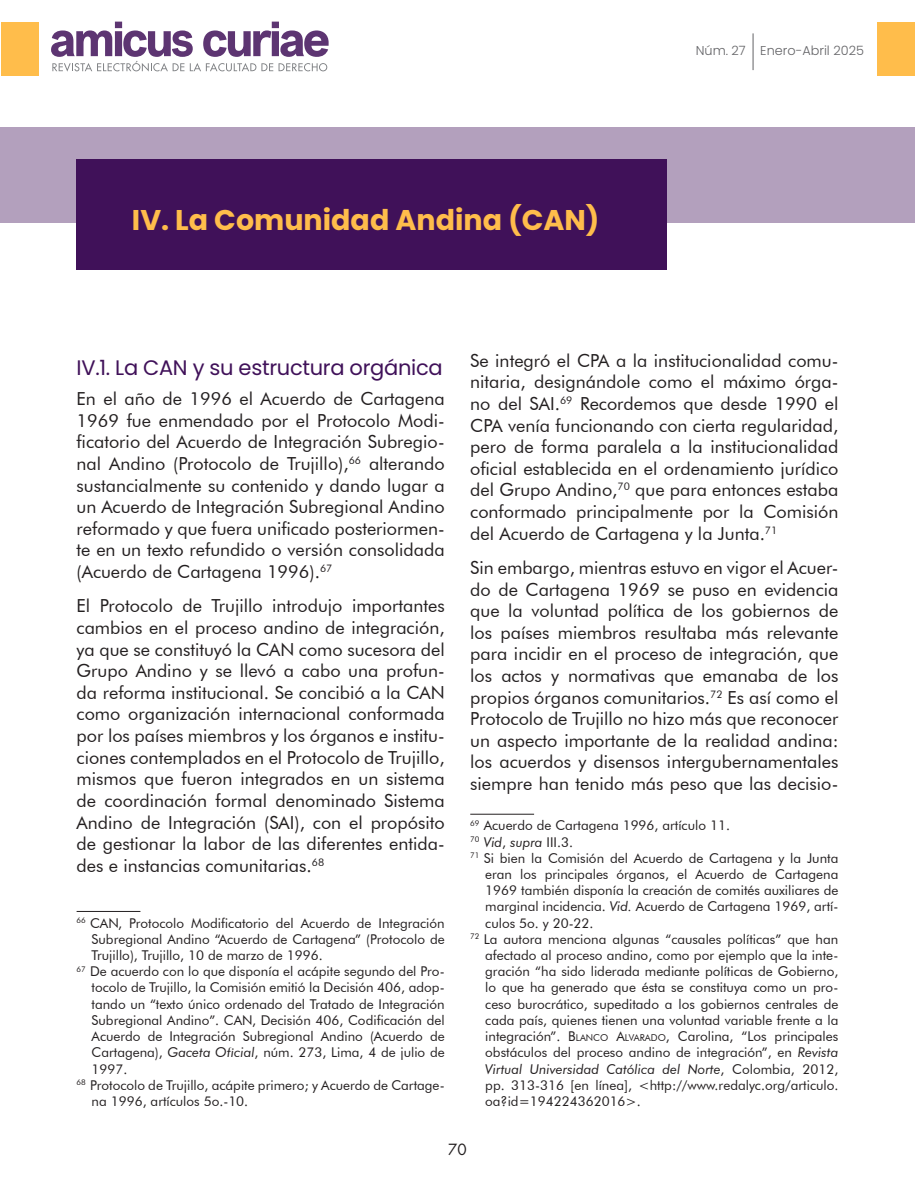
<style>
.page{position:relative;width:915px;height:1191px;background:#fff}
.page>*{position:absolute;margin:0;border:0;box-sizing:border-box;transform-origin:0 0}
.t1{font:700 28.5px "Poppins";color:#ffbd4b}
.t2{font:21px "Poppins";letter-spacing:-.015em;color:#401159}
.t3{font:18px/21.6px "Futura BT";color:#231f20;text-align:justify}
.t4{font:15px "Futura Std";color:#231f20}
.t5{font:13.5px "Futura BT";color:#231f20}
.t6{font:italic 13.5px "Futura BT";color:#231f20}
.t7{font:300 12.75px "Poppins";color:#636366}
.s1{font-style:italic}
.s2{font-style:normal}
.s3{font-style:inherit}
.s4{font-size:9.45px}
</style>
<div class="page">
<div style="left:0;top:128px;width:914px;height:95px;background:#b3a0bd"></div>
<div style="left:77px;top:160px;width:589px;height:110px;background:#401159"></div>
<hr style="left:77px;top:911px;width:63px;height:1px;background:#231f20">
<hr style="left:470px;top:814px;width:64px;height:1px;background:#231f20">
<div style="left:877px;top:22px;width:37px;height:53px;background:#ffbd4b"></div>
<div style="left:1px;top:22px;width:37px;height:53px;background:#ffbd4b"></div>
<svg style="left:51px;top:22px;width:277px;height:50px"></svg>
<hr style="left:752px;top:33px;width:1px;height:37px;background:#636366">
<h1 class="t1" style="left:132px;top:203px;width:469px">IV. La Comunidad Andina (CAN)</h1>
<p class="t7" style="left:695px;top:43px;width:170px">Núm. 27 Enero-Abril 2025</p>
<p class="t2" style="left:77px;top:355px;width:367px">IV.1. La CAN y su estructura orgánica</p>
<p class="t3" style="left:77px;top:388px;width:369px">En el año de 1996 el Acuerdo de Cartagena 1969 fue enmendado por el Protocolo Modi&shy;ficatorio del Acuerdo de Integración Subregio&shy;nal Andino (Protocolo de Trujillo),<sup>66</sup> alterando sustancialmente su contenido y dando lugar a un Acuerdo de Integración Subregional Andino reformado y que fuera unificado posteriormen&shy;te en un texto refundido o versión consolidada (Acuerdo de Cartagena 1996).<sup>67</sup></p>
<p class="t3" style="left:77px;top:595px;width:369px">El Protocolo de Trujillo introdujo importantes cambios en el proceso andino de integración, ya que se constituyó la CAN como sucesora del Grupo Andino y se llevó a cabo una profun&shy;da reforma institucional. Se concibió a la CAN como organización internacional conformada por los países miembros y los órganos e institu&shy;ciones contemplados en el Protocolo de Trujillo, mismos que fueron integrados en un sistema de coordinación formal denominado Sistema Andino de Integración (SAI), con el propósito de gestionar la labor de las diferentes entida&shy;des e instancias comunitarias.<sup>68</sup></p>
<p class="t5" style="left:77px;top:914px;width:369px"><sup>66</sup> CAN, Protocolo Modificatorio del Acuerdo de Integración</p>
<p class="t5" style="left:92px;top:931px;width:354px">Subregional Andino “Acuerdo de Cartagena” (Protocolo de</p>
<p class="t5" style="left:92px;top:947px;width:232px">Trujillo), Trujillo, 10 de marzo de 1996.</p>
<p class="t5" style="left:77px;top:963px;width:369px"><sup>67</sup> De acuerdo con lo que disponía el acápite segundo del Pro-</p>
<p class="t5" style="left:92px;top:979px;width:354px">tocolo de Trujillo, la Comisión emitió la Decisión 406, adop-</p>
<p class="t5" style="left:92px;top:995px;width:354px">tando un “texto único ordenado del Tratado de Integración</p>
<p class="t5" style="left:92px;top:1012px;width:354px">Subregional Andino”. CAN, Decisión 406, Codificación del</p>
<p class="t5" style="left:92px;top:1028px;width:354px">Acuerdo de Integración Subregional Andino (Acuerdo de</p>
<p class="t5" style="left:92px;top:1044px;width:354px">Cartagena), <span class="s1">Gaceta Oficial</span>, núm. 273, Lima, 4 de julio de</p>
<p class="t5" style="left:92px;top:1060px;width:37px">1997.</p>
<p class="t5" style="left:77px;top:1076px;width:369px"><sup>68</sup> Protocolo de Trujillo, acápite primero; y Acuerdo de Cartage-</p>
<p class="t5" style="left:92px;top:1093px;width:158px">na 1996, artículos 5o.-10.</p>
<p class="t3" style="left:470px;top:349px;width:369px">Se integró el CPA a la institucionalidad comu&shy;nitaria, designándole como el máximo órga&shy;no del SAI.<sup>69</sup> Recordemos que desde 1990 el CPA venía funcionando con cierta regularidad, pero de forma paralela a la institucionalidad oficial establecida en el ordenamiento jurídico del Grupo Andino,<sup>70</sup> que para entonces estaba conformado principalmente por la Comisión del Acuerdo de Cartagena y la Junta.<sup>71</sup></p>
<p class="t3" style="left:470px;top:556px;width:369px">Sin embargo, mientras estuvo en vigor el Acuer&shy;do de Cartagena 1969 se puso en evidencia que la voluntad política de los gobiernos de los países miembros resultaba más relevante para incidir en el proceso de integración, que los actos y normativas que emanaba de los propios órganos comunitarios.<sup>72</sup> Es así como el Protocolo de Trujillo no hizo más que reconocer un aspecto importante de la realidad andina: los acuerdos y disensos intergubernamentales siempre han tenido más peso que las decisio-</p>
<p class="t5" style="left:470px;top:817px;width:261px"><sup>69</sup> Acuerdo de Cartagena 1996, artículo 11.</p>
<p class="t6" style="left:470px;top:833px;width:104px"><sup>70</sup> Vid<span class="s2">,</span> supra <span class="s2">III.3.</span></p>
<p class="t5" style="left:470px;top:850px;width:369px"><sup>71</sup> Si bien la Comisión del Acuerdo de Cartagena y la Junta</p>
<p class="t5" style="left:485px;top:866px;width:354px">eran los principales órganos, el Acuerdo de Cartagena</p>
<p class="t5" style="left:485px;top:882px;width:354px">1969 también disponía la creación de comités auxiliares de</p>
<p class="t5" style="left:485px;top:898px;width:354px">marginal incidencia. <span class="s1">Vid.</span> Acuerdo de Cartagena 1969, artí-</p>
<p class="t5" style="left:485px;top:914px;width:110px">culos 5o. y 20-22.</p>
<p class="t5" style="left:470px;top:931px;width:369px"><sup>72</sup> La autora menciona algunas “causales políticas” que han</p>
<p class="t5" style="left:485px;top:947px;width:354px">afectado al proceso andino, como por ejemplo que la inte-</p>
<p class="t5" style="left:485px;top:963px;width:354px">gración “ha sido liderada mediante políticas de Gobierno,</p>
<p class="t5" style="left:485px;top:979px;width:354px">lo que ha generado que ésta se constituya como un pro-</p>
<p class="t5" style="left:485px;top:995px;width:354px">ceso burocrático, supeditado a los gobiernos centrales de</p>
<p class="t5" style="left:485px;top:1012px;width:354px">cada país, quienes tienen una voluntad variable frente a la</p>
<p class="t5" style="left:485px;top:1028px;width:354px">integración”. <span class="s3">B</span> <span class="s4">LANCO</span> <span class="s3">A</span><span class="s4">LVARADO</span>, Carolina, “Los principales</p>
<p class="t5" style="left:485px;top:1044px;width:354px">obstáculos del proceso andino de integración”, en <span class="s1">Revista</span></p>
<p class="t6" style="left:485px;top:1060px;width:354px">Virtual Universidad Católica del Norte<span class="s2">, Colombia, 2012,</span></p>
<p class="t5" style="left:485px;top:1076px;width:354px">pp. 313-316 [en línea], &lt;http://www.redalyc.org/articulo.</p>
<p class="t5" style="left:485px;top:1093px;width:157px">oa?id=194224362016&gt;.</p>
<p class="t4" style="left:448px;top:1139px;width:20px">70</p>
</div>
